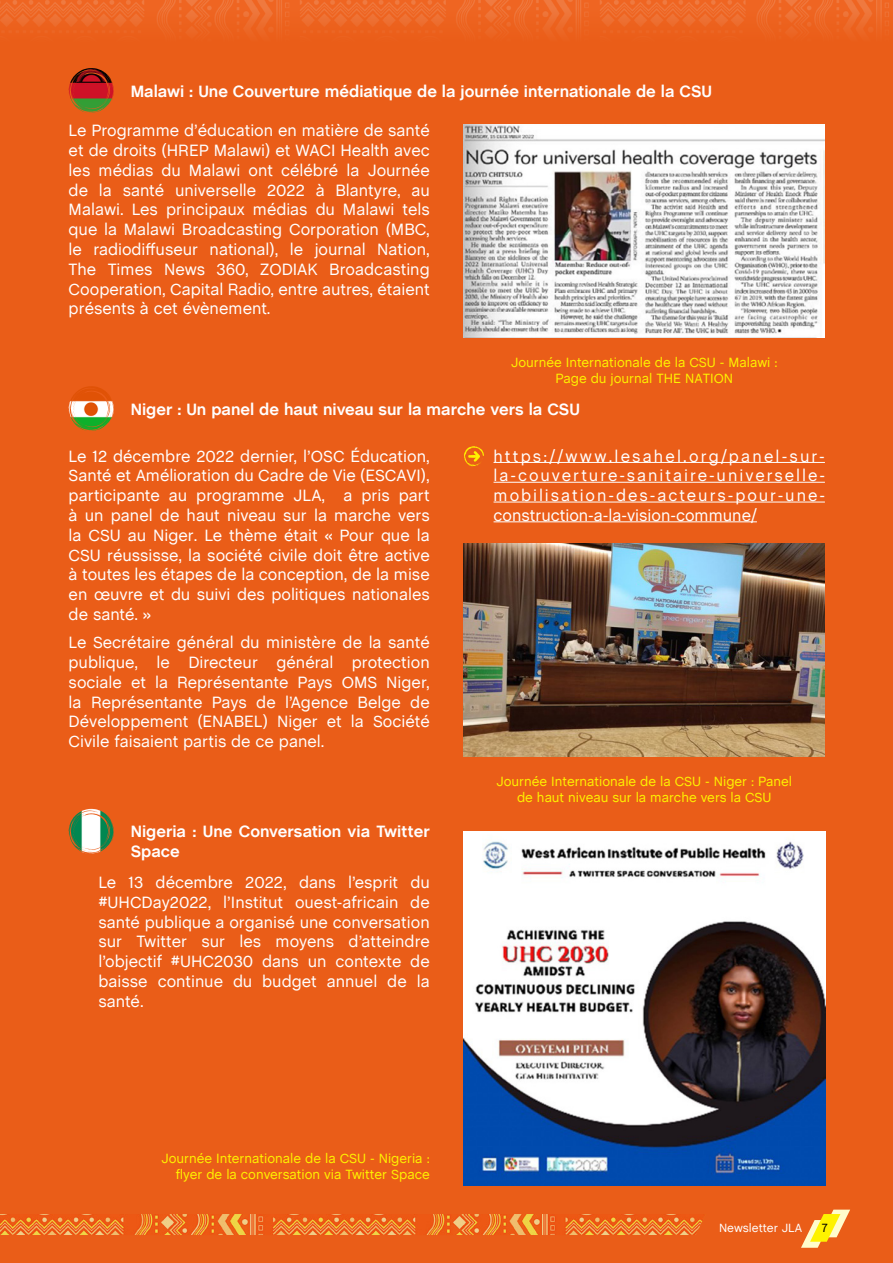
<style>
.page{position:relative;width:893px;height:1263px;background:#ea5d18}
.page>*{position:absolute;margin:0;border:0;box-sizing:border-box;transform-origin:0 0}
.t1{font:16.5px/19.8px "Chalet";color:#fff;text-align:justify}
.t2{font:700 16.5px/19.8px "Chalet";color:#fff}
.t3{font:13.5px/16.2px "Chalet";color:#fef200;text-align:center}
.t4{font:12px "Chalet";color:#fff}
.t5{font:12px "Chalet";color:#000}
</style>
<div class="page">
<svg style="left:0;top:1214px;width:703px;height:21px"></svg>
<hr style="left:494px;top:462px;width:331px;height:1px;background:#fff">
<hr style="left:494px;top:482px;width:331px;height:1px;background:#fff">
<hr style="left:494px;top:502px;width:331px;height:1px;background:#fff">
<hr style="left:494px;top:522px;width:263px;height:1px;background:#fff">
<img style="left:69px;top:69px;width:19px;height:44px">
<img style="left:69px;top:387px;width:19px;height:44px">
<img style="left:69px;top:809px;width:19px;height:45px">
<img style="left:464px;top:124px;width:361px;height:214px">
<img style="left:464px;top:543px;width:361px;height:214px">
<svg style="left:801px;top:1209px;width:49px;height:39px"></svg>
<svg style="left:464px;top:446px;width:20px;height:21px"></svg>
<img style="left:464px;top:831px;width:361px;height:354px">
<p class="t2" style="left:131px;top:82px;width:583px">Malawi : Une Couverture médiatique de la journée internationale de la CSU</p>
<p class="t1" style="left:69px;top:119px;width:363px">Le Programme d’éducation en matière de santé et de droits (HREP Malawi) et WACI Health avec les médias du Malawi ont célébré la Journée de la santé universelle 2022 à Blantyre, au Malawi. Les principaux médias du Malawi tels que la Malawi Broadcasting Corporation (MBC, le radiodiffuseur national), le journal Nation, The Times News 360, ZODIAK Broadcasting Cooperation, Capital Radio, entre autres, étaient présents à cet évènement.</p>
<p class="t3" style="left:511px;top:353px;width:268px">Journée Internationale de la CSU - Malawi :<br>Page du journal THE NATION</p>
<p class="t2" style="left:131px;top:400px;width:451px">Niger : Un panel de haut niveau sur la marche vers la CSU</p>
<p class="t1" style="left:69px;top:445px;width:363px">Le 12 décembre 2022 dernier, l’OSC Éducation, Santé et Amélioration du Cadre de Vie (ESCAVI), participante au programme JLA, a pris part à un panel de haut niveau sur la marche vers la CSU au Niger. Le thème était « Pour que la CSU réussisse, la société civile doit être active à toutes les étapes de la conception, de la mise en œuvre et du suivi des politiques nationales de santé. »</p>
<p class="t1" style="left:69px;top:631px;width:363px">Le Secrétaire général du ministère de la santé publique, le Directeur général protection sociale et la Représentante Pays OMS Niger, la Représentante Pays de l’Agence Belge de Développement (ENABEL) Niger et la Société Civile faisaient partis de ce panel.</p>
<p class="t2" style="left:131px;top:823px;width:301px">Nigeria : Une Conversation via Twitter<br>Space</p>
<p class="t1" style="left:98px;top:871px;width:333px">Le 13 décembre 2022, dans l’esprit du #UHCDay2022, l’Institut ouest-africain de santé publique a organisé une conversation sur Twitter sur les moyens d’atteindre l’objectif #UHC2030 dans un contexte de baisse continue du budget annuel de la santé.</p>
<p class="t3" style="left:161px;top:1149px;width:270px;text-align:right">Journée Internationale de la CSU - Nigeria : flyer de la conversation via Twitter Space</p>
<p class="t1" style="left:494px;top:445px;width:333px">https://www.lesahel.org/panel-sur&shy;la-couverture-sanitaire-universelle&shy;mobilisation-des-acteurs-pour-une&shy;construction-a-la-vision-commune/</p>
<p class="t3" style="left:496px;top:772px;width:297px">Journée Internationale de la CSU - Niger : Panel de haut niveau sur la marche vers la CSU</p>
<p class="t4" style="left:719px;top:1218px;width:85px">Newsletter JLA</p>
<p class="t5" style="left:822px;top:1218px;width:8px">7</p>
</div>
